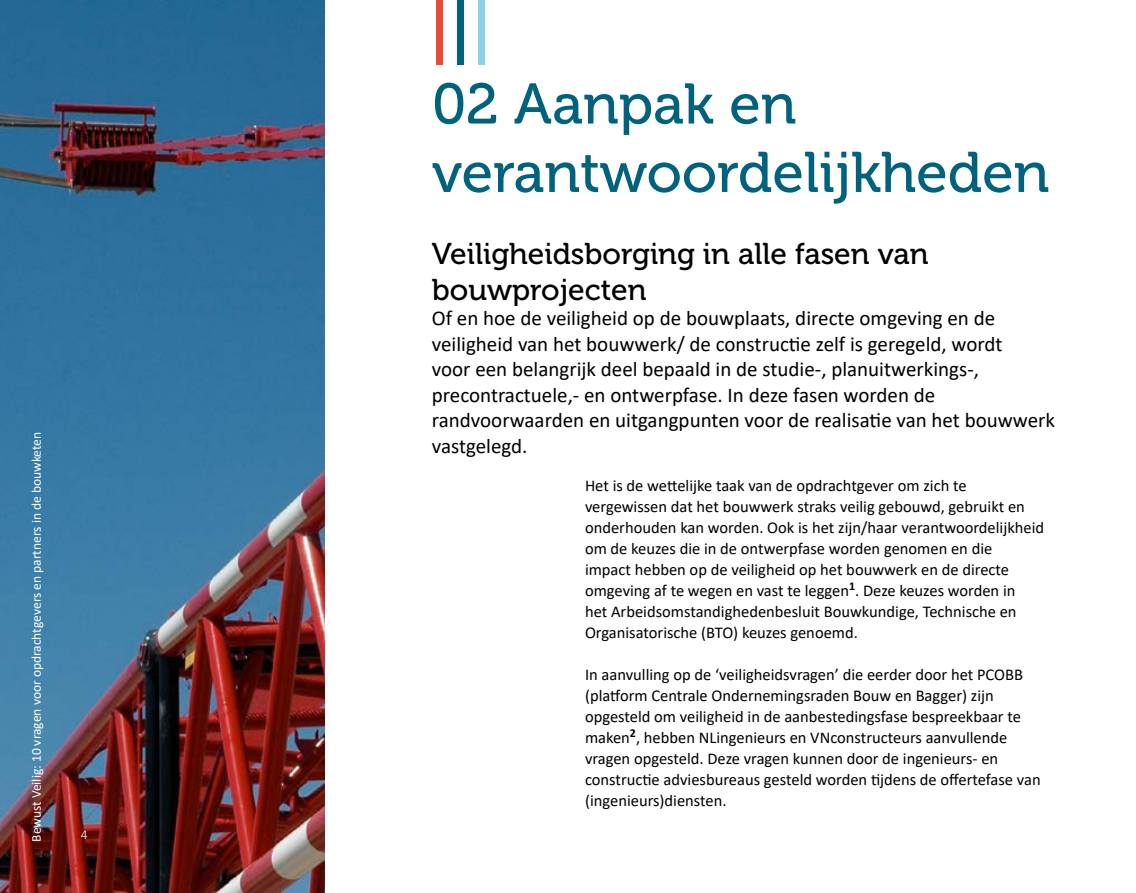
<style>
.page{position:relative;width:1136px;height:893px;background:#fff}
.page>*{position:absolute;margin:0;border:0;box-sizing:border-box;transform-origin:0 0}
.t1{font:57px/68.4px "Museo 500";color:#00627d}
.t2{font:30px/36px "Museo 500";color:#000}
.t3{font:21px/25.5px "Calibri";color:#000}
.t4{font:16.5px/21px "Calibri";color:#000}
.t5{font:13.5px "Calibri";color:#fff}
.t6{font:300 13.5px "Calibri";color:#fff}
</style>
<div class="page">
<img style="left:0;top:0;width:325px;height:893px">
<div style="left:436px;top:0;width:6px;height:64px;background:#e94a34"></div>
<div style="left:478px;top:0;width:7px;height:64px;background:#8bd1e7"></div>
<div style="left:457px;top:0;width:6px;height:64px;background:#00627d"></div>
<p class="t5" style="left:27px;top:842px;width:411px;rotate:-90deg">Bewust Veilig: 10 vragen voor opdrachtgevers en partners in de bouwketen</p>
<p class="t6" style="left:81px;top:826px;width:8px">4</p>
<h1 class="t1" style="left:432px;top:71px;width:619px">02 Aanpak en verantwoordelijkheden</h1>
<h2 class="t2" style="left:432px;top:236px;width:498px">Veiligheidsborging in alle fasen van bouwprojecten</h2>
<p class="t3" style="left:432px;top:305px;width:624px">Of en hoe de veiligheid op de bouwplaats, directe omgeving en de veiligheid van het bouwwerk/ de constructie zelf is geregeld, wordt<br>voor een belangrijk deel bepaald in de studie-, planuitwerkings-, precontractuele,- en ontwerpfase. In deze fasen worden de randvoorwaarden en uitgangpunten voor de realisatie van het bouwwerk vastgelegd.</p>
<p class="t4" style="left:585px;top:475px;width:460px">Het is de wettelijke taak van de opdrachtgever om zich te vergewissen dat het bouwwerk straks veilig gebouwd, gebruikt en onderhouden kan worden. Ook is het zijn/haar verantwoordelijkheid om de keuzes die in de ontwerpfase worden genomen en die<br>impact hebben op de veiligheid op het bouwwerk en de directe omgeving af te wegen en vast te leggen<sup>1</sup>. Deze keuzes worden in<br>het Arbeidsomstandighedenbesluit Bouwkundige, Technische en Organisatorische (BTO) keuzes genoemd.</p>
<p class="t4" style="left:585px;top:664px;width:457px">In aanvulling op de ‘veiligheidsvragen’ die eerder door het PCOBB (platform Centrale Ondernemingsraden Bouw en Bagger) zijn opgesteld om veiligheid in de aanbestedingsfase bespreekbaar te maken<sup>2</sup>, hebben NLingenieurs en VNconstructeurs aanvullende vragen opgesteld. Deze vragen kunnen door de ingenieurs- en constructie adviesbureaus gesteld worden tijdens de offertefase van (ingenieurs)diensten.</p>
</div>
